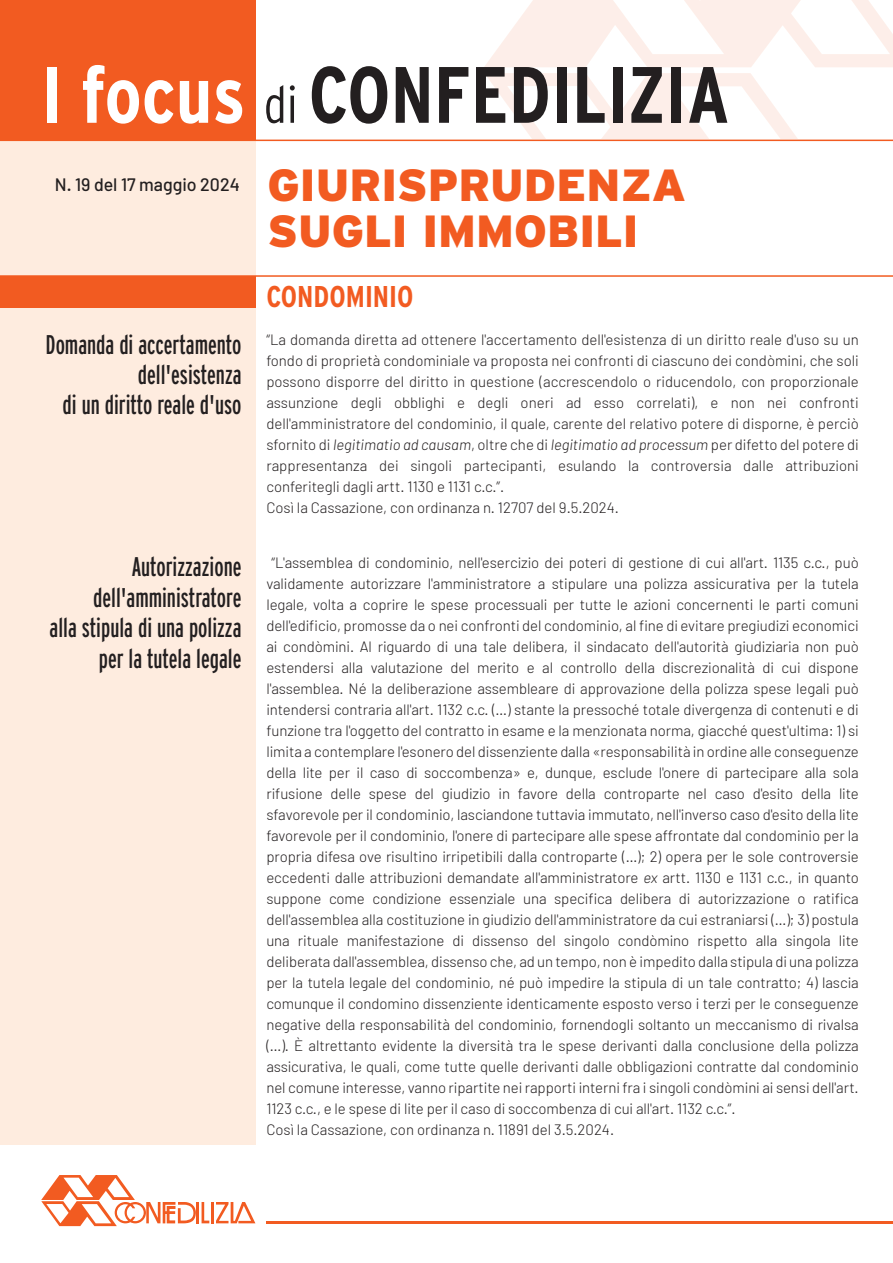
<style>
.page{position:relative;width:893px;height:1263px;background:#fff}
.page>*{position:absolute;margin:0;border:0;box-sizing:border-box;transform-origin:0 0}
.t1{font:700 condensed 79.65px "Interstate";color:#231f20}
.t2{font:900 45px/45.5px "Interstate";color:#f25b21}
.t3{font:700 condensed 30px "Interstate";color:#f25b21}
.t4{font:extra-condensed 27px/30.5px "Interstate";color:#231f20;text-align:right}
.t5{font:500 18px "Barlow";color:#231f20}
.t6{font:300 15px/21px "Barlow";letter-spacing:-.005em;color:#231f20}
.s1{color:#fff}
.s2{font-weight:300;font-size:51.75px}
.s3{font-style:italic}
</style>
<div class="page">
<div style="left:0;top:0;width:255px;height:1144px;background:#feecdf"></div>
<hr style="left:267px;top:1221px;width:626px;height:2px;background:#f25b21">
<hr style="left:196px;top:1202px;width:3px;height:21px;background:#f25b21">
<svg style="left:202px;top:1202px;width:7px;height:21px"></svg>
<hr style="left:211px;top:1202px;width:3px;height:21px;background:#f25b21">
<svg style="left:216px;top:1202px;width:39px;height:21px"></svg>
<svg style="left:41px;top:1175px;width:155px;height:51px"></svg>
<svg style="left:484px;top:0;width:409px;height:67px"></svg>
<svg style="left:485px;top:73px;width:313px;height:66px"></svg>
<div style="left:0;top:0;width:255px;height:140px;background:#f25b21"></div>
<hr style="left:0;top:140px;width:893px;height:1px;background:#f25b21">
<hr style="left:0;top:275px;width:893px;height:2px;background:#f25b21">
<div style="left:0;top:276px;width:255px;height:31px;background:#f25b21"></div>
<h1 class="t1" style="left:41px;top:50px;width:690px"><span class="s1">I focus</span> <span class="s2">di</span> CONFEDILIZIA</h1>
<p class="t5" style="left:55px;top:173px;width:187px">N. 19 del 17 maggio 2024</p>
<h3 class="t4" style="left:46px;top:329px;width:197px">Domanda di accertamento dell'esistenza<br>di un diritto reale d'uso</h3>
<h3 class="t4" style="left:50px;top:551px;width:193px">Autorizzazione dell'amministratore<br>alla stipula di una polizza per la tutela legale</h3>
<h2 class="t2" style="left:267px;top:162px;width:420px">GIURISPRUDENZA<br>SUGLI IMMOBILI</h2>
<h3 class="t3" style="left:266px;top:280px;width:149px">CONDOMINIO</h3>
<p class="t6" style="left:266px;top:329px;width:594px">“La domanda diretta ad ottenere l'accertamento dell'esistenza di un diritto reale d'uso su un fondo di proprietà condominiale va proposta nei confronti di ciascuno dei condòmini, che soli possono disporre del diritto in questione (accrescendolo o riducendolo, con proporzionale assunzione degli obblighi e degli oneri ad esso correlati), e non nei confronti dell'amministratore del condominio, il quale, carente del relativo potere di disporne, è perciò sfornito di <span class="s3">legitimatio ad causam</span>, oltre che di <span class="s3">legitimatio ad processum</span> per difetto del potere di rappresentanza dei singoli partecipanti, esulando la controversia dalle attribuzioni conferitegli dagli artt. 1130 e 1131 c.c.”.<br>Così la Cassazione, con ordinanza n. 12707 del 9.5.2024.</p>
<p class="t6" style="left:266px;top:552px;width:594px;text-indent:5px">“L'assemblea di condominio, nell'esercizio dei poteri di gestione di cui all'art. 1135 c.c., può validamente autorizzare l'amministratore a stipulare una polizza assicurativa per la tutela legale, volta a coprire le spese processuali per tutte le azioni concernenti le parti comuni dell'edificio, promosse da o nei confronti del condominio, al fine di evitare pregiudizi economici ai condòmini. Al riguardo di una tale delibera, il sindacato dell'autorità giudiziaria non può estendersi alla valutazione del merito e al controllo della discrezionalità di cui dispone l'assemblea. Né la deliberazione assembleare di approvazione della polizza spese legali può intendersi contraria all'art. 1132 c.c. (…) stante la pressoché totale divergenza di contenuti e di funzione tra l'oggetto del contratto in esame e la menzionata norma, giacché quest'ultima: 1) si limita a contemplare l'esonero del dissenziente dalla «responsabilità in ordine alle conseguenze della lite per il caso di soccombenza» e, dunque, esclude l'onere di partecipare alla sola rifusione delle spese del giudizio in favore della controparte nel caso d'esito della lite sfavorevole per il condominio, lasciandone tuttavia immutato, nell'inverso caso d'esito della lite favorevole per il condominio, l'onere di partecipare alle spese affrontate dal condominio per la propria difesa ove risultino irripetibili dalla controparte (…); 2) opera per le sole controversie eccedenti dalle attribuzioni demandate all'amministratore <span class="s3">ex</span> artt. 1130 e 1131 c.c., in quanto suppone come condizione essenziale una specifica delibera di autorizzazione o ratifica dell'assemblea alla costituzione in giudizio dell'amministratore da cui estraniarsi (…); 3) postula una rituale manifestazione di dissenso del singolo condòmino rispetto alla singola lite deliberata dall'assemblea, dissenso che, ad un tempo, non è impedito dalla stipula di una polizza per la tutela legale del condominio, né può impedire la stipula di un tale contratto; 4) lascia comunque il condomino dissenziente identicamente esposto verso i terzi per le conseguenze negative della responsabilità del condominio, fornendogli soltanto un meccanismo di rivalsa (…). È altrettanto evidente la diversità tra le spese derivanti dalla conclusione della polizza assicurativa, le quali, come tutte quelle derivanti dalle obbligazioni contratte dal condominio nel comune interesse, vanno ripartite nei rapporti interni fra i singoli condòmini ai sensi dell'art.<br>1123 c.c., e le spese di lite per il caso di soccombenza di cui all'art. 1132 c.c.”.<br>Così la Cassazione, con ordinanza n. 11891 del 3.5.2024.</p>
</div>
